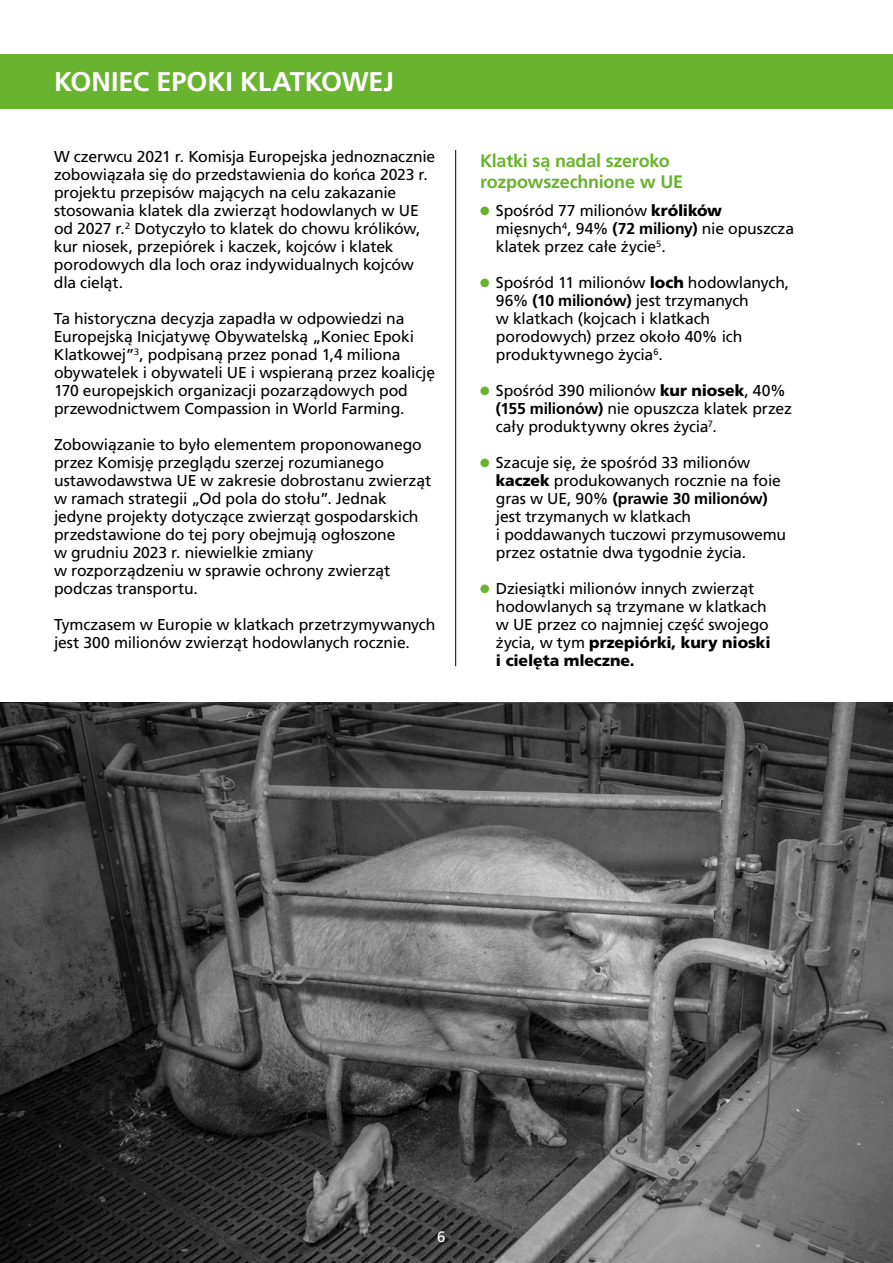
<style>
.page{position:relative;width:893px;height:1263px;background:#fff}
.page>*{position:absolute;margin:0;border:0;box-sizing:border-box;transform-origin:0 0}
.Heading{font:700 27px "Frutiger LT Com";letter-spacing:-.005em;color:#fff}
.t1{font:700 18px/21px "Frutiger LT Com";letter-spacing:-.015em;color:#69b42e}
.Paragraph_Style_1{font:15.75px/18px "Frutiger LT Com";letter-spacing:-.01em;color:#000}
.t2{font:15px "Frutiger LT Com";color:#fff}
.s1{color:#69b42e}
.s2{font-weight:900}
.s3{font-weight:700}
</style>
<div class="page">
<img style="left:0;top:702px;width:893px;height:561px">
<div style="left:0;top:54px;width:893px;height:54px;background:#69b42e"></div>
<hr style="left:455px;top:150px;width:1px;height:516px;background:#000">
<h1 class="Heading" style="left:54px;top:66px;width:342px">KONIEC EPOKI KLATKOWEJ</h1>
<p class="Paragraph_Style_1" style="left:54px;top:148px;width:383px">W czerwcu 2021 r. Komisja Europejska jednoznacznie zobowiązała się do przedstawienia do końca 2023 r. projektu przepisów mających na celu zakazanie stosowania klatek dla zwierząt hodowlanych w UE od 2027 r.<sup>2</sup> Dotyczyło to klatek do chowu królików, kur niosek, przepiórek i kaczek, kojców i klatek porodowych dla loch oraz indywidualnych kojców dla cieląt.</p>
<p class="Paragraph_Style_1" style="left:54px;top:310px;width:383px">Ta historyczna decyzja zapadła w odpowiedzi na Europejską Inicjatywę Obywatelską „Koniec Epoki Klatkowej”<sup>3</sup>, podpisaną przez ponad 1,4 miliona obywatelek i obywateli UE i wspieraną przez koalicję 170 europejskich organizacji pozarządowych pod przewodnictwem Compassion in World Farming.</p>
<p class="Paragraph_Style_1" style="left:54px;top:436px;width:379px">Zobowiązanie to było elementem proponowanego przez Komisję przeglądu szerzej rozumianego ustawodawstwa UE w zakresie dobrostanu zwierząt w ramach strategii „Od pola do stołu”. Jednak jedyne projekty dotyczące zwierząt gospodarskich przedstawione do tej pory obejmują ogłoszone<br>w grudniu 2023 r. niewielkie zmiany<br>w rozporządzeniu w sprawie ochrony zwierząt podczas transportu.</p>
<p class="Paragraph_Style_1" style="left:54px;top:616px;width:383px">Tymczasem w Europie w klatkach przetrzymywanych jest 300 milionów zwierząt hodowlanych rocznie.</p>
<p class="t1" style="left:480px;top:151px;width:205px">Klatki są nadal szeroko rozpowszechnione w UE</p>
<p class="Paragraph_Style_1" style="left:496px;top:202px;width:300px;text-indent:-16px"><span class="s1">●</span> Spośród 77 milionów <span class="s2">królików </span>mięsnych<sup>4</sup>, 94% <span class="s3">(72 miliony)</span> nie opuszcza klatek przez całe życie<sup>5</sup>.</p>
<p class="Paragraph_Style_1" style="left:496px;top:274px;width:295px;text-indent:-16px"><span class="s1">●</span> Spośród 11 milionów <span class="s2">loch</span> hodowlanych,<br>96% <span class="s3">(10 milionów)</span> jest trzymanych<br>w klatkach (kojcach i klatkach porodowych) przez około 40% ich produktywnego życia<sup>6</sup>.</p>
<p class="Paragraph_Style_1" style="left:496px;top:382px;width:298px;text-indent:-16px"><span class="s1">●</span> Spośród 390 milionów <span class="s2">kur niosek</span>, 40% <span class="s3">(155 milionów)</span> nie opuszcza klatek przez cały produktywny okres życia<sup>7</sup>.</p>
<p class="Paragraph_Style_1" style="left:496px;top:454px;width:292px;text-indent:-16px"><span class="s1">●</span> Szacuje się, że spośród 33 milionów <span class="s2">kaczek</span> produkowanych rocznie na foie gras w UE, 90% <span class="s3">(prawie 30 milionów) </span>jest trzymanych w klatkach<br>i poddawanych tuczowi przymusowemu przez ostatnie dwa tygodnie życia.</p>
<p class="Paragraph_Style_1" style="left:496px;top:580px;width:276px;text-indent:-16px"><span class="s1">●</span> Dziesiątki milionów innych zwierząt hodowlanych są trzymane w klatkach w UE przez co najmniej część swojego życia, w tym <span class="s2">przepiórki, kury nioski i cielęta mleczne.</span></p>
<p class="t2" style="left:437px;top:1227px;width:10px">6</p>
</div>
